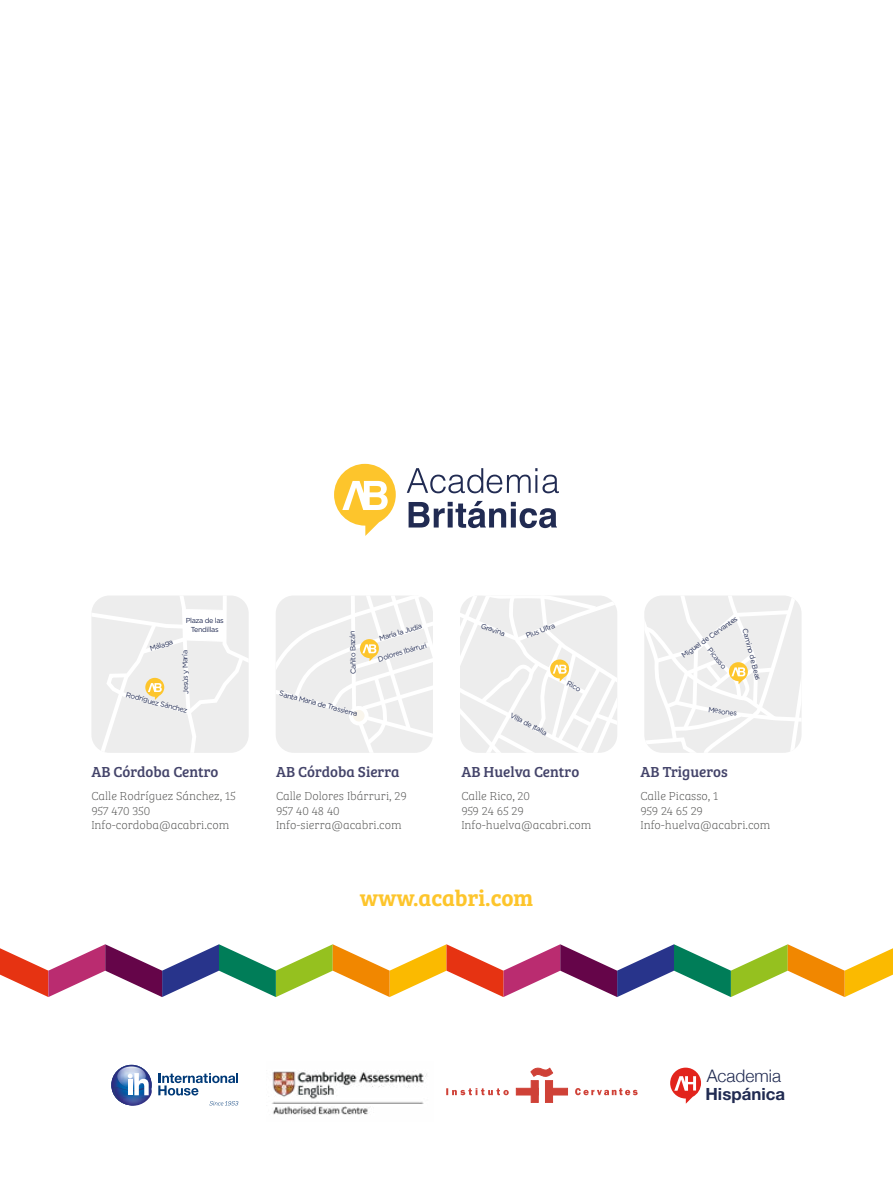
<style>
.page{position:relative;width:893px;height:1191px;background:#fff}
.page>*{position:absolute;margin:0;border:0;box-sizing:border-box;transform-origin:0 0}
.t1{font:22.95px "Bree Serif Sb";color:#fdc52c}
.t2{font:300 17.25px "Helvetica Neue";color:#212b52}
.t3{font:700 16.8px "Helvetica Neue LT Std";color:#212b52}
.t4{font:15px "Bree Serif";color:#44446a}
.t5{font:12px/14.4px "Bree Serif Th";color:#575756}
.t6{font:7.2px/8.7px "Gotham";letter-spacing:-.05em;color:#212b52;text-align:center}
</style>
<div class="page">
<svg style="left:0;top:944px;width:893px;height:53px"></svg>
<svg style="left:158px;top:1073px;width:80px;height:22px"></svg>
<img style="left:129px;top:1064px;width:23px;height:24px">
<img style="left:111px;top:1065px;width:40px;height:32px">
<img style="left:117px;top:1066px;width:29px;height:22px">
<img style="left:115px;top:1088px;width:37px;height:17px">
<svg style="left:128px;top:1073px;width:21px;height:22px"></svg>
<svg style="left:209px;top:1101px;width:29px;height:4px"></svg>
<svg style="left:515px;top:1067px;width:53px;height:36px"></svg>
<svg style="left:575px;top:1088px;width:63px;height:7px"></svg>
<svg style="left:446px;top:1088px;width:63px;height:7px"></svg>
<svg style="left:670px;top:1067px;width:31px;height:36px"></svg>
<img style="left:272px;top:1070px;width:155px;height:45px">
<svg style="left:407px;top:468px;width:152px;height:25px"></svg>
<svg style="left:409px;top:501px;width:148px;height:27px"></svg>
<svg style="left:334px;top:464px;width:62px;height:72px"></svg>
<svg style="left:91px;top:596px;width:158px;height:157px"></svg>
<svg style="left:276px;top:596px;width:157px;height:157px"></svg>
<svg style="left:460px;top:596px;width:157px;height:157px"></svg>
<svg style="left:644px;top:596px;width:157px;height:157px"></svg>
<p class="t6" style="left:186px;top:616px;width:40px">Plaza de las<br>Tendillas</p>
<p class="t6" style="left:181px;top:694px;width:45px;rotate:-91deg">Jesús y María</p>
<p class="t6" style="left:149px;top:644px;width:25px;rotate:-16deg">Málaga</p>
<p class="t6" style="left:127px;top:690px;width:65px;rotate:14deg">Rodríguez Sánchez</p>
<p class="t4" style="left:91px;top:761px;width:129px">AB Córdoba Centro</p>
<p class="t5" style="left:91px;top:788px;width:146px">Calle Rodríguez Sánchez, 15<br>957 470 350<br>Info-cordoba@acabri.com</p>
<p class="t6" style="left:349px;top:674px;width:45px;rotate:-91deg">Cañito Bazán</p>
<p class="t6" style="left:281px;top:688px;width:82px;rotate:15deg">Santa María de Trassierra</p>
<p class="t6" style="left:378px;top:634px;width:46px;rotate:-16deg">María la Judía</p>
<p class="t6" style="left:377px;top:654px;width:52px;rotate:-16deg">Dolores Ibárruri</p>
<p class="t4" style="left:276px;top:761px;width:125px">AB Córdoba Sierra</p>
<p class="t5" style="left:276px;top:788px;width:132px">Calle Dolores Ibárruri, 29<br>957 40 48 40<br>Info-sierra@acabri.com</p>
<p class="t6" style="left:483px;top:621px;width:27px;rotate:19deg">Gravina</p>
<p class="t6" style="left:524px;top:632px;width:32px;rotate:-22deg">Plus Ultra</p>
<p class="t6" style="left:513px;top:711px;width:42px;rotate:27deg">Villa de Italia</p>
<p class="t6" style="left:569px;top:679px;width:16px;rotate:24deg">Rico</p>
<p class="t4" style="left:461px;top:761px;width:119px">AB Huelva Centro</p>
<p class="t5" style="left:461px;top:788px;width:132px">Calle Rico, 20<br>959 24 65 29<br>Info-huelva@acabri.com</p>
<h1 class="t1" style="left:360px;top:880px;width:175px">www.acabri.com</h1>
<p class="t6" style="left:680px;top:652px;width:68px;rotate:-35deg">Miguel de Cervantes</p>
<p class="t6" style="left:749px;top:627px;width:55px;rotate:75deg">Camino de Beas</p>
<p class="t6" style="left:713px;top:646px;width:26px;rotate:50deg">Picasso</p>
<p class="t6" style="left:709px;top:704px;width:30px;rotate:9deg">Mesones</p>
<p class="t4" style="left:640px;top:761px;width:89px">AB Trigueros</p>
<p class="t5" style="left:640px;top:788px;width:132px">Calle Picasso, 1<br>959 24 65 29<br>Info-huelva@acabri.com</p>
<h2 class="t2" style="left:707px;top:1062px;width:76px">Academia</h2>
<h3 class="t3" style="left:705px;top:1083px;width:81px">Hispánica</h3>
</div>
